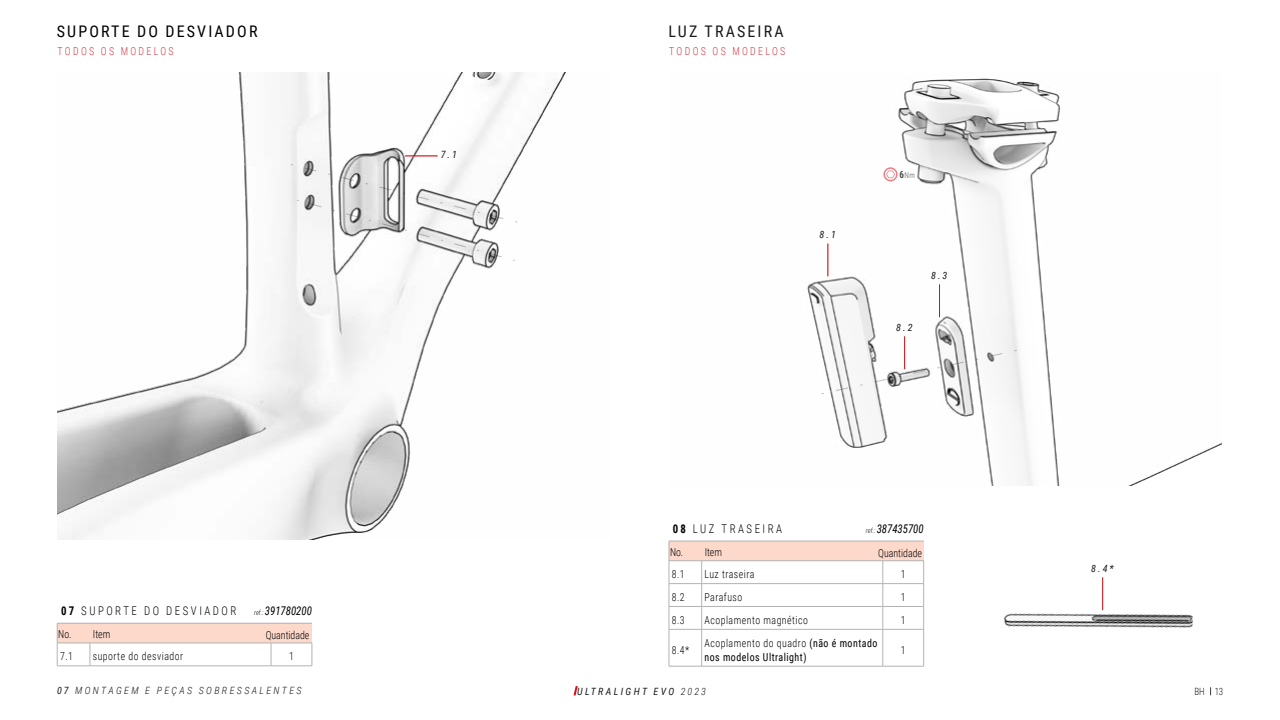
<style>
.page{position:relative;width:1280px;height:720px;background:#fff}
.page>*{position:absolute;margin:0;border:0;box-sizing:border-box;transform-origin:0 0}
.t1{font:16px "Roboto Condensed";letter-spacing:.135em;color:#000}
.t2{font:16px "Roboto Condensed";letter-spacing:.135em;color:#1a1a1a}
.t3{font:300 12px "Roboto Condensed";letter-spacing:.235em;color:#000;scale:.9 1}
.t4{font:italic 12px "Roboto Condensed";color:#000;scale:.9 1}
.t5{font:300 11px "Roboto Condensed";letter-spacing:.05em;color:#000;scale:.9 1}
.t6{font:11px/14px "Roboto Condensed";letter-spacing:.05em;color:#000;scale:.9 1}
.t7{font:300 11px "Roboto Condensed";letter-spacing:.235em;color:#d23a45;scale:.9 1}
.t8{font:300 11px "Roboto Condensed";color:#000;scale:.9 1}
.t9{font:italic 10px "Roboto Condensed";letter-spacing:.235em;color:#1a1a1a}
.t10{font:italic 300 10px "Roboto Condensed";letter-spacing:.235em;color:#1a1a1a}
.t11{font:300 10px "Roboto Condensed";color:#1a1a1a;scale:.9 1}
.t12{font:300 8px "Roboto Condensed";color:#4d4d4d;scale:.9 1}
.s1{font-weight:700}
.s2{font-weight:300;font-size:7px}
.s3{font-weight:400}
.s4{font-weight:700;font-size:10px}
.s5{font-weight:300}
</style>
<div class="page">
<svg style="left:574px;top:686px;width:4px;height:9px"></svg>
<img style="left:58px;top:72px;width:508px;height:468px">
<hr style="left:405px;top:156px;width:33px;height:1px;background:#d61017">
<div style="left:57px;top:623px;width:255px;height:20px;background:#fcd9ca"></div>
<svg style="left:90px;top:644px;width:1px;height:22px"></svg>
<svg style="left:271px;top:644px;width:1px;height:22px"></svg>
<hr style="left:57px;top:666px;width:33px;height:1px;background:#b3b3b3">
<hr style="left:90px;top:666px;width:181px;height:1px;background:#b3b3b3">
<hr style="left:271px;top:666px;width:41px;height:1px;background:#b3b3b3">
<hr style="left:57px;top:623px;width:33px;height:1px;background:#b3b3b3">
<svg style="left:57px;top:623px;width:1px;height:43px"></svg>
<hr style="left:90px;top:623px;width:181px;height:1px;background:#b3b3b3">
<hr style="left:271px;top:623px;width:41px;height:1px;background:#b3b3b3">
<hr style="left:57px;top:643px;width:33px;height:1px;background:#b3b3b3">
<hr style="left:90px;top:643px;width:181px;height:1px;background:#b3b3b3">
<hr style="left:271px;top:643px;width:41px;height:1px;background:#b3b3b3">
<svg style="left:312px;top:643px;width:1px;height:23px"></svg>
<svg style="left:280px;top:161px;width:238px;height:101px"></svg>
<div style="left:669px;top:541px;width:255px;height:20px;background:#fcd9ca"></div>
<hr style="left:669px;top:583px;width:33px;height:1px;background:#b3b3b3">
<hr style="left:702px;top:583px;width:181px;height:1px;background:#b3b3b3">
<hr style="left:883px;top:583px;width:41px;height:1px;background:#b3b3b3">
<hr style="left:669px;top:606px;width:33px;height:1px;background:#b3b3b3">
<hr style="left:702px;top:606px;width:181px;height:1px;background:#b3b3b3">
<svg style="left:702px;top:562px;width:1px;height:67px"></svg>
<hr style="left:883px;top:606px;width:41px;height:1px;background:#b3b3b3">
<svg style="left:883px;top:562px;width:1px;height:67px"></svg>
<hr style="left:669px;top:629px;width:33px;height:1px;background:#b3b3b3">
<hr style="left:702px;top:629px;width:181px;height:1px;background:#b3b3b3">
<hr style="left:702px;top:629px;width:1px;height:37px;background:#b3b3b3">
<hr style="left:883px;top:629px;width:41px;height:1px;background:#b3b3b3">
<hr style="left:883px;top:629px;width:1px;height:37px;background:#b3b3b3">
<hr style="left:669px;top:666px;width:33px;height:1px;background:#b3b3b3">
<hr style="left:702px;top:666px;width:181px;height:1px;background:#b3b3b3">
<hr style="left:883px;top:666px;width:41px;height:1px;background:#b3b3b3">
<hr style="left:669px;top:629px;width:1px;height:37px;background:#b3b3b3">
<hr style="left:669px;top:541px;width:33px;height:1px;background:#b3b3b3">
<svg style="left:669px;top:541px;width:1px;height:88px"></svg>
<hr style="left:702px;top:541px;width:181px;height:1px;background:#b3b3b3">
<hr style="left:883px;top:541px;width:41px;height:1px;background:#b3b3b3">
<hr style="left:669px;top:561px;width:33px;height:1px;background:#b3b3b3">
<hr style="left:702px;top:561px;width:181px;height:1px;background:#b3b3b3">
<hr style="left:883px;top:561px;width:41px;height:1px;background:#b3b3b3">
<svg style="left:924px;top:561px;width:1px;height:68px"></svg>
<hr style="left:924px;top:629px;width:1px;height:37px;background:#b3b3b3">
<img style="left:807px;top:78px;width:414px;height:408px">
<hr style="left:828px;top:244px;width:1px;height:32px;background:#d61017">
<hr style="left:904px;top:336px;width:1px;height:33px;background:#d61017">
<hr style="left:1102px;top:577px;width:1px;height:33px;background:#d61017">
<hr style="left:939px;top:284px;width:1px;height:33px;background:#d61017">
<svg style="left:811px;top:349px;width:207px;height:48px"></svg>
<img style="left:1004px;top:613px;width:189px;height:15px">
<svg style="left:884px;top:167px;width:14px;height:14px"></svg>
<h1 class="t1" style="left:57px;top:20px;width:202px">SUPORTE DO DESVIADOR</h1>
<p class="t7" style="left:58px;top:43px;width:131px">TODOS OS MODELOS</p>
<p class="t3" style="left:61px;top:602px;width:196px"><span class="s1">07</span> SUPORTE DO DESVIADOR</p>
<p class="t5" style="left:60px;top:649px;width:16px">7.1</p>
<p class="t5" style="left:93px;top:649px;width:102px">suporte do desviador</p>
<p class="t5" style="left:289px;top:649px;width:7px">1</p>
<p class="t4" style="left:254px;top:602px;width:66px"><span class="s2">ref.:</span> 391780200</p>
<p class="t5" style="left:58px;top:626px;width:59px">No. Item</p>
<p class="t8" style="left:266px;top:628px;width:50px">Quantidade</p>
<p class="t10" style="left:57px;top:684px;width:246px"><span class="s3">07</span> MONTAGEM E PEÇAS SOBRESSALENTES</p>
<p class="t9" style="left:441px;top:148px;width:18px">7.1</p>
<h1 class="t2" style="left:669px;top:20px;width:117px">LUZ TRASEIRA</h1>
<p class="t7" style="left:669px;top:44px;width:131px">TODOS OS MODELOS</p>
<p class="t9" style="left:820px;top:228px;width:18px">8.1</p>
<p class="t12" style="left:900px;top:170px;width:18px"><span class="s4">6</span>Nm</p>
<p class="t9" style="left:896px;top:320px;width:18px">8.2</p>
<p class="t9" style="left:931px;top:269px;width:18px">8.3</p>
<p class="t3" style="left:673px;top:520px;width:123px"><span class="s1">08</span> LUZ TRASEIRA</p>
<p class="t5" style="left:672px;top:566px;width:16px">8.1</p>
<p class="t5" style="left:705px;top:566px;width:57px">Luz traseira</p>
<p class="t5" style="left:901px;top:566px;width:7px">1</p>
<p class="t5" style="left:672px;top:589px;width:16px">8.2</p>
<p class="t5" style="left:705px;top:589px;width:44px">Parafuso</p>
<p class="t5" style="left:901px;top:589px;width:7px">1</p>
<p class="t5" style="left:672px;top:612px;width:16px">8.3</p>
<p class="t5" style="left:705px;top:612px;width:117px">Acoplamento magnético</p>
<p class="t5" style="left:901px;top:612px;width:7px">1</p>
<p class="t5" style="left:672px;top:642px;width:21px">8.4*</p>
<p class="t6" style="left:705px;top:635px;width:194px"><span class="s5">Acoplamento do quadro</span> (não é montado nos modelos Ultralight)</p>
<p class="t5" style="left:901px;top:642px;width:7px">1</p>
<p class="t4" style="left:866px;top:520px;width:66px"><span class="s2">ref.:</span> 387435700</p>
<p class="t5" style="left:670px;top:544px;width:59px">No. Item</p>
<p class="t8" style="left:878px;top:545px;width:50px">Quantidade</p>
<p class="t9" style="left:1091px;top:561px;width:24px">8.4*</p>
<p class="t9" style="left:577px;top:685px;width:130px">ULTRALIGHT EVO <span class="s5">2023</span></p>
<p class="t11" style="left:1194px;top:685px;width:34px">BH 13</p>
</div>
